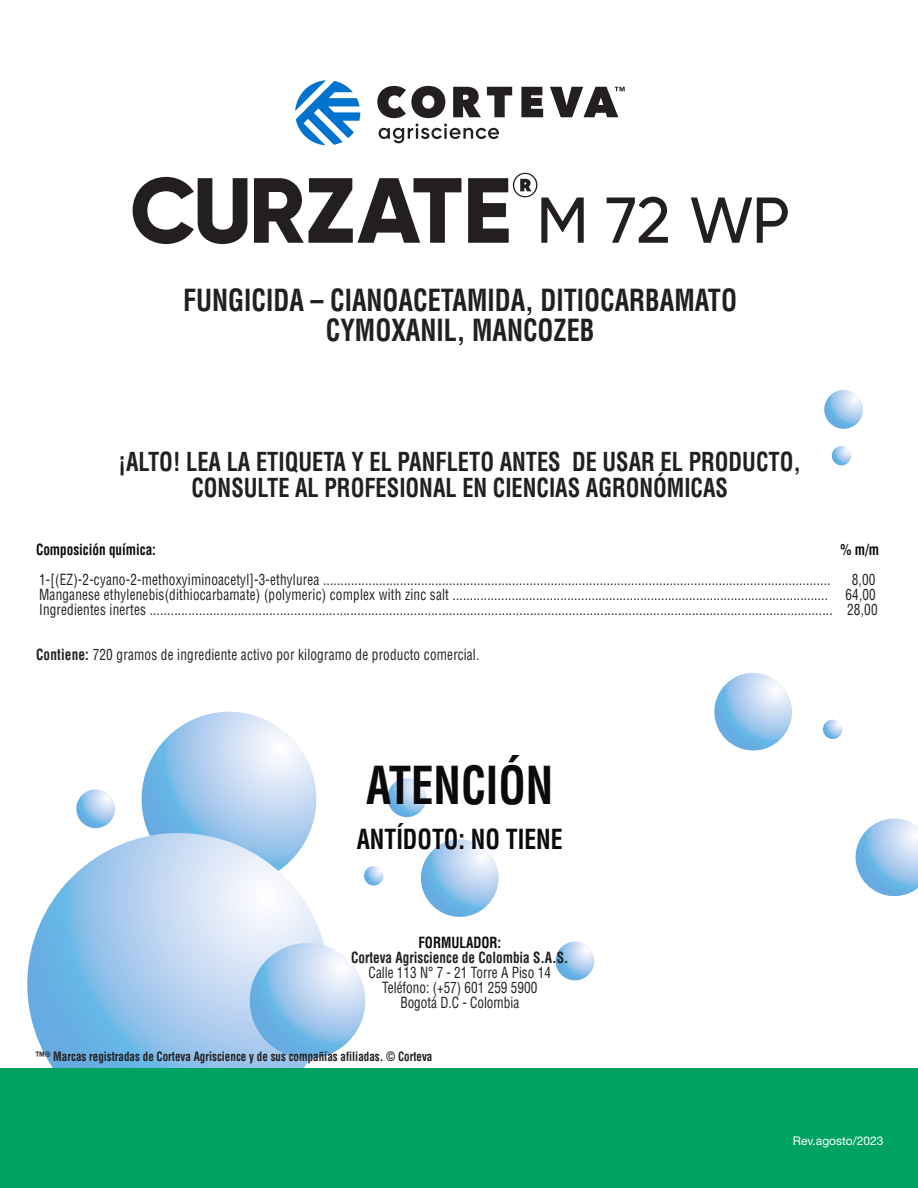
<style>
.page{position:relative;width:918px;height:1188px;background:#fff}
.page>*{position:absolute;margin:0;border:0;box-sizing:border-box;transform-origin:0 0}
.t1{font:700 condensed 51px "Helvetica";color:#0c090d;scale:.88 1}
.t2{font:700 condensed 29.7px/29.7px "Helvetica";color:#231f20;text-align:center;scale:.88 1}
.t3{font:700 condensed 27px "Helvetica";color:#0c090d;scale:.88 1}
.t4{font:700 condensed 25.5px/25.5px "Helvetica";color:#231f20;text-align:center;scale:.88 1}
.t5{font:condensed 15px/15px "Helvetica";letter-spacing:.015em;color:#231f20;text-align:center;scale:.88 1}
.t6{font:700 condensed 15px "Helvetica";color:#0c090d;scale:.88 1}
.t7{font:700 condensed 15px "Helvetica";color:#231f20;scale:.88 1}
.t8{font:700 condensed 12.6px "Helvetica";color:#231f20;scale:.88 1}
.t9{font:12px "Helvetica Neue LT Std";color:#fff}
.s1{font-weight:700}
</style>
<div class="page">
<svg style="left:142px;top:712px;width:174px;height:174px;background:#aed0ef"></svg>
<svg style="left:27px;top:833px;width:303px;height:302px;background:#a9ceee"></svg>
<svg style="left:250px;top:943px;width:115px;height:116px;background:#a2caed"></svg>
<svg style="left:421px;top:839px;width:78px;height:78px;background:#a3cbed"></svg>
<svg style="left:714px;top:673px;width:78px;height:78px;background:#a3cbed"></svg>
<svg style="left:856px;top:818px;width:62px;height:78px"></svg>
<svg style="left:387px;top:778px;width:39px;height:39px"></svg>
<svg style="left:556px;top:942px;width:38px;height:38px"></svg>
<svg style="left:76px;top:789px;width:39px;height:39px"></svg>
<svg style="left:824px;top:390px;width:39px;height:39px"></svg>
<svg style="left:832px;top:446px;width:19px;height:19px"></svg>
<svg style="left:823px;top:720px;width:19px;height:19px"></svg>
<svg style="left:364px;top:866px;width:19px;height:20px"></svg>
<div style="left:0;top:1069px;width:918px;height:119px;background:#00a261"></div>
<svg style="left:133px;top:177px;width:114px;height:67px"></svg>
<svg style="left:254px;top:178px;width:207px;height:65px"></svg>
<svg style="left:468px;top:173px;width:116px;height:70px"></svg>
<svg style="left:607px;top:197px;width:61px;height:46px"></svg>
<svg style="left:691px;top:198px;width:97px;height:45px"></svg>
<svg style="left:295px;top:80px;width:65px;height:65px"></svg>
<svg style="left:377px;top:86px;width:68px;height:32px"></svg>
<svg style="left:453px;top:87px;width:28px;height:30px"></svg>
<svg style="left:487px;top:87px;width:25px;height:30px"></svg>
<svg style="left:521px;top:87px;width:22px;height:30px"></svg>
<svg style="left:550px;top:87px;width:75px;height:30px"></svg>
<svg style="left:379px;top:124px;width:120px;height:19px"></svg>
<h2 class="t2" style="left:183px;top:285px;width:631px">FUNGICIDA – CIANOACETAMIDA, DITIOCARBAMATO<br>CYMOXANIL, MANCOZEB</h2>
<h3 class="t4" style="left:119px;top:449px;width:777px">¡ALTO! LEA LA ETIQUETA Y EL PANFLETO ANTES DE USAR EL PRODUCTO,<br>CONSULTE AL PROFESIONAL EN CIENCIAS AGRONÓMICAS</h3>
<p class="t6" style="left:36px;top:540px;width:138px">Composición química:</p>
<p class="t6" style="left:841px;top:540px;width:45px">% m/m</p>
<p class="t5" style="left:39px;top:572px;width:901px">1-[(EZ)-2-cyano-2-methoxyiminoacetyl]-3-ethylurea .................................................................................................................................................</p>
<p class="t5" style="left:39px;top:572px;width:954px;text-align:left;text-indent:813px">8,00<br>Manganese ethylenebis(dithiocarbamate) (polymeric) complex with zinc salt ............................................................................................................ 64,00<br>Ingredientes inertes .................................................................................................................................................................................................. 28,00</p>
<p class="t5" style="left:36px;top:647px;width:505px"><span class="s1">Contiene:</span> 720 gramos de ingrediente activo por kilogramo de producto comercial.</p>
<h1 class="t1" style="left:366px;top:753px;width:214px">ATENCIÓN</h1>
<h3 class="t3" style="left:357px;top:822px;width:236px">ANTÍDOTO: NO TIENE</h3>
<p class="t6" style="left:418px;top:933px;width:96px">FORMULADOR:</p>
<p class="t7" style="left:351px;top:948px;width:248px">Corteva Agriscience de Colombia S.A.S.</p>
<p class="t5" style="left:369px;top:965px;width:209px">Calle 113 N° 7 - 21 Torre A Piso 14<br>Teléfono: (+57) 601 259 5900<br>Bogotá D.C - Colombia</p>
<p class="t8" style="left:36px;top:1049px;width:452px">™<sup>®</sup> Marcas registradas de Corteva Agriscience y de sus compañías afiliadas. © Corteva</p>
<p class="t9" style="left:793px;top:1134px;width:92px">Rev.agosto/2023</p>
</div>
